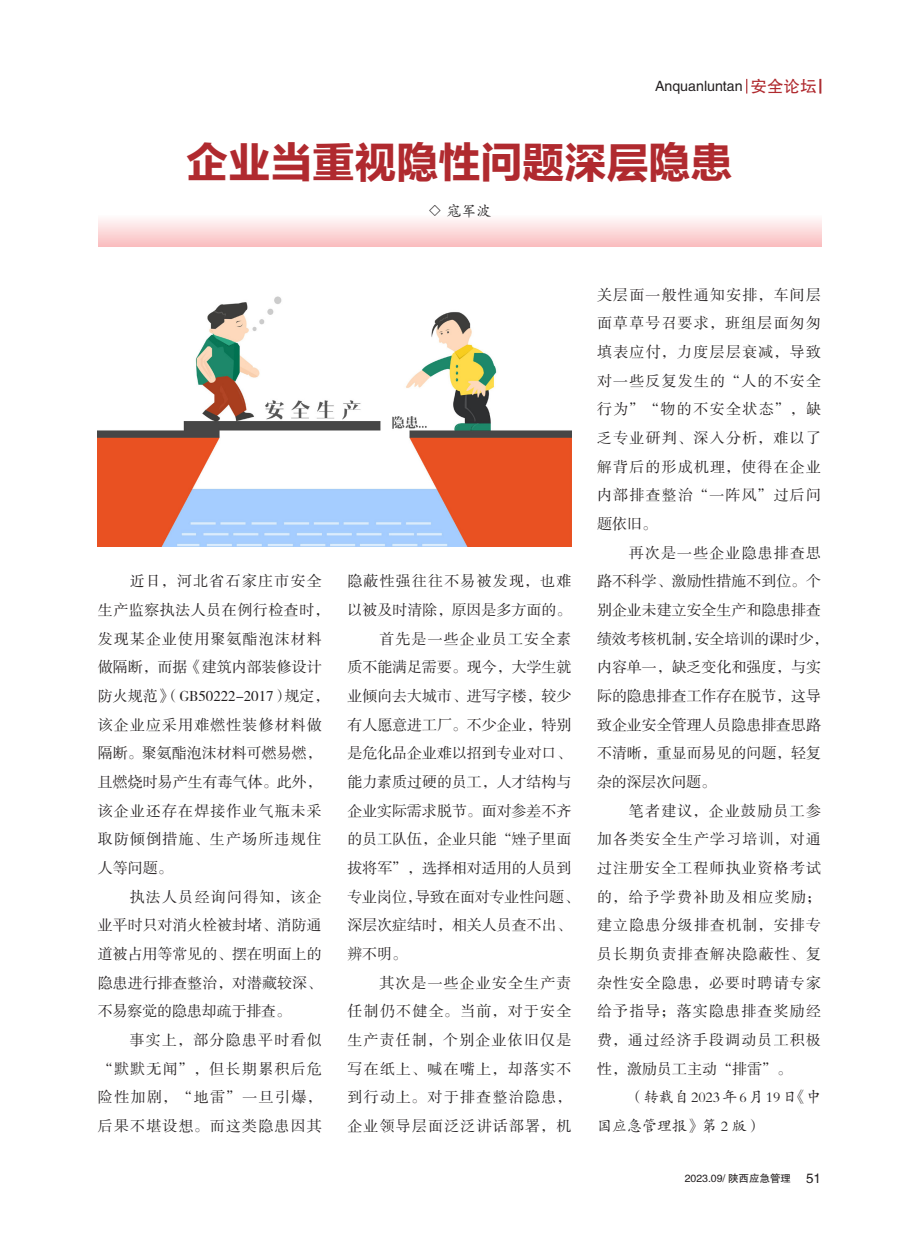
<style>
.page{position:relative;width:919px;height:1238px;background:#fff}
.page>*{position:absolute;margin:0;border:0;box-sizing:border-box;transform-origin:0 0}
.大标题{font:42px "FZLTDHJW GB1 0";color:#b02a2f}
.正文{font:15px/28.7px "FZSSK GBK1 0";color:#231f20;text-align:justify}
.正文-2{font:15px/28.7px "FZSSK GBK1 0";letter-spacing:.035em;color:#231f20}
.正文-3{font:15px/28.7px "FZSSK GBK1 0";letter-spacing:.04em;color:#231f20}
.文章最末作者{font:15px/28.7px "FZKTK GBK1 0";color:#231f20}
.作者{font:15px "FZKTK GBK1 0";color:#231f20}
.t1{font:14.25px "FZHTK GBK1 0";color:#231f20}
.t2{font:10.5px "FZHTK GBK1 0";color:#231f20}
.s1{font-size:16.5px;color:#b02a2f}
.s2{font-size:13.5px}
</style>
<div class="page">
<svg style="left:746px;top:79px;width:1px;height:15px"></svg>
<svg style="left:819px;top:79px;width:2px;height:15px"></svg>
<div style="left:98px;top:196px;width:723px;height:51px;background:linear-gradient(to bottom,#fff,#fac4c6)"></div>
<img style="left:98px;top:296px;width:473px;height:250px">
<p class="t1" style="left:655px;top:79px;width:163px">Anquanluntan <span class="s1">安全论坛</span></p>
<p class="大标题" style="left:186px;top:139px;width:547px">企业当重视隐性问题深层隐患</p>
<p class="作者" style="left:427px;top:203px;width:66px">◇ 寇军波</p>
<p class="正文-2" style="left:98px;top:567px;width:233px;text-indent:32px">近日，河北省石家庄市安全生产监察执法人员在例行检查时，发现某企业使用聚氨酯泡沫材料做隔断，而据《建筑内部装修设计防火规范》（GB50222-2017）规定，该企业应采用难燃性装修材料做隔断。聚氨酯泡沫材料可燃易燃，且燃烧时易产生有毒气体。此外，该企业还存在焊接作业气瓶未采取防倾倒措施、生产场所违规住人等问题。</p>
<p class="正文" style="left:98px;top:883px;width:225px;text-indent:32px">执法人员经询问得知，该企业平时只对消火栓被封堵、消防通道被占用等常见的、摆在明面上的隐患进行排查整治，对潜藏较深、不易察觉的隐患却疏于排查。</p>
<p class="正文" style="left:98px;top:1026px;width:225px;text-indent:32px">事实上，部分隐患平时看似“默默无闻”，但长期累积后危险性加剧，“地雷”一旦引爆，后果不堪设想。而这类隐患因其</p>
<p class="正文-3" style="left:347px;top:567px;width:225px">隐蔽性强往往不易被发现，也难以被及时清除，原因是多方面的。</p>
<p class="正文" style="left:347px;top:625px;width:233px;text-align:left;text-indent:32px">首先是一些企业员工安全素质不能满足需要。现今，大学生就业倾向去大城市、进写字楼，较少有人愿意进工厂。不少企业，特别是危化品企业难以招到专业对口、能力素质过硬的员工，人才结构与企业实际需求脱节。面对参差不齐的员工队伍，企业只能“矬子里面拔将军”，选择相对适用的人员到专业岗位，导致在面对专业性问题、深层次症结时，相关人员查不出、辨不明。</p>
<p class="正文" style="left:347px;top:969px;width:225px;text-indent:32px">其次是一些企业安全生产责任制仍不健全。当前，对于安全生产责任制，个别企业依旧仅是写在纸上、喊在嘴上，却落实不到行动上。对于排查整治隐患，企业领导层面泛泛讲话部署，机</p>
<p class="正文" style="left:597px;top:281px;width:225px">关层面一般性通知安排，车间层面草草号召要求，班组层面匆匆填表应付，力度层层衰减，导致对一些反复发生的“人的不安全行为”“物的不安全状态”，缺乏专业研判、深入分析，难以了解背后的形成机理，使得在企业内部排查整治“一阵风”过后问题依旧。</p>
<p class="正文" style="left:597px;top:539px;width:233px;text-align:left;text-indent:32px">再次是一些企业隐患排查思路不科学、激励性措施不到位。个别企业未建立安全生产和隐患排查绩效考核机制，安全培训的课时少，内容单一，缺乏变化和强度，与实际的隐患排查工作存在脱节，这导致企业安全管理人员隐患排查思路不清晰，重显而易见的问题，轻复杂的深层次问题。</p>
<p class="正文" style="left:597px;top:797px;width:225px;text-indent:32px">笔者建议，企业鼓励员工参加各类安全生产学习培训，对通过注册安全工程师执业资格考试的，给予学费补助及相应奖励；建立隐患分级排查机制，安排专员长期负责排查解决隐蔽性、复杂性安全隐患，必要时聘请专家给予指导；落实隐患排查奖励经费，通过经济手段调动员工积极性，激励员工主动“排雷”。</p>
<p class="文章最末作者" style="left:597px;top:1083px;width:225px;text-indent:32px">（转载自 2023年 6月 19日《中国应急管理报》第 2 版）</p>
<p class="t2" style="left:684px;top:1172px;width:138px">2023.09/ 陕西应急管理 <span class="s2">51</span></p>
</div>
